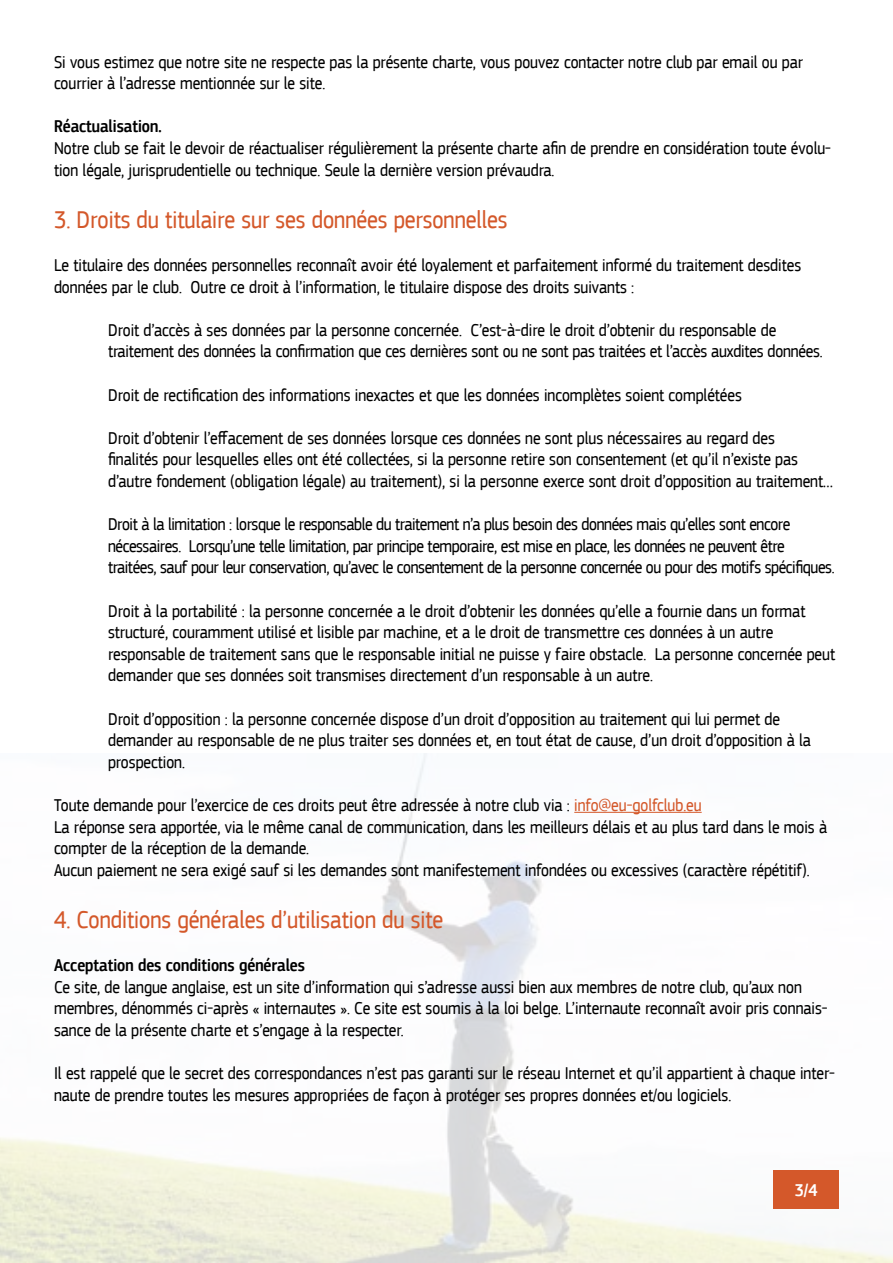
<style>
.page{position:relative;width:893px;height:1263px;background:#fff}
.page>*{position:absolute;margin:0;border:0;box-sizing:border-box;transform-origin:0 0}
.t1{font:25.5px "EC Square Sans Cond Pro";color:#d4582a}
.t2{font:18px/21.6px "EC Square Sans Cond Pro";color:#000}
.t3{font:18px/21.6px "EC Square Sans Cond Pro";letter-spacing:-.02em;color:#000}
.t4{font:500 18px "EC Square Sans Cond Pro";color:#000}
.t5{font:500 18px "EC Square Sans Cond Pro";color:#fff}
.s1{color:#d4582a}
</style>
<div class="page">
<img style="left:0;top:753px;width:893px;height:510px">
<hr style="left:574px;top:812px;width:128px;height:1px;background:#d4582a">
<div style="left:773px;top:1170px;width:66px;height:39px;background:#d4582a"></div>
<p class="t2" style="left:54px;top:51px;width:750px">Si vous estimez que notre site ne respecte pas la présente charte, vous pouvez contacter notre club par email ou par courrier à l’adresse mentionnée sur le site.</p>
<p class="t4" style="left:54px;top:116px;width:109px">Réactualisation.</p>
<p class="t2" style="left:54px;top:137px;width:778px">Notre club se fait le devoir de réactualiser régulièrement la présente charte afin de prendre en considération toute évolu&shy;tion légale, jurisprudentielle ou technique. Seule la dernière version prévaudra.</p>
<h1 class="t1" style="left:54px;top:205px;width:455px">3. Droits du titulaire sur ses données personnelles</h1>
<p class="t2" style="left:54px;top:254px;width:749px">Le titulaire des données personnelles reconnaît avoir été loyalement et parfaitement informé du traitement desdites données par le club. Outre ce droit à l’information, le titulaire dispose des droits suivants :</p>
<p class="t2" style="left:108px;top:319px;width:716px">Droit d’accès à ses données par la personne concernée. C’est-à-dire le droit d’obtenir du responsable de traitement des données la confirmation que ces dernières sont ou ne sont pas traitées et l’accès auxdites données.</p>
<p class="t2" style="left:108px;top:384px;width:635px">Droit de rectification des informations inexactes et que les données incomplètes soient complétées</p>
<p class="t2" style="left:108px;top:427px;width:726px">Droit d’obtenir l’effacement de ses données lorsque ces données ne sont plus nécessaires au regard des<br>finalités pour lesquelles elles ont été collectées, si la personne retire son consentement (et qu’il n’existe pas d’autre fondement (obligation légale) au traitement), si la personne exerce sont droit d’opposition au traitement…</p>
<p class="t3" style="left:108px;top:514px;width:728px">Droit à la limitation : lorsque le responsable du traitement n’a plus besoin des données mais qu’elles sont encore nécessaires. Lorsqu’une telle limitation, par principe temporaire, est mise en place, les données ne peuvent être traitées, sauf pour leur conservation, qu’avec le consentement de la personne concernée ou pour des motifs spécifiques.</p>
<p class="t2" style="left:108px;top:600px;width:729px">Droit à la portabilité : la personne concernée a le droit d’obtenir les données qu’elle a fournie dans un format structuré, couramment utilisé et lisible par machine, et a le droit de transmettre ces données à un autre responsable de traitement sans que le responsable initial ne puisse y faire obstacle. La personne concernée peut demander que ses données soit transmises directement d’un responsable à un autre.</p>
<p class="t2" style="left:108px;top:708px;width:704px">Droit d’opposition : la personne concernée dispose d’un droit d’opposition au traitement qui lui permet de demander au responsable de ne plus traiter ses données et, en tout état de cause, d’un droit d’opposition à la prospection.</p>
<p class="t2" style="left:54px;top:794px;width:775px">Toute demande pour l’exercice de ces droits peut être adressée à notre club via : <span class="s1">info@eu-golfclub.eu<br></span>La réponse sera apportée, via le même canal de communication, dans les meilleurs délais et au plus tard dans le mois à compter de la réception de la demande.<br>Aucun paiement ne sera exigé sauf si les demandes sont manifestement infondées ou excessives (caractère répétitif).</p>
<h1 class="t1" style="left:54px;top:905px;width:391px">4. Conditions générales d’utilisation du site</h1>
<p class="t4" style="left:54px;top:955px;width:252px">Acceptation des conditions générales</p>
<p class="t2" style="left:54px;top:976px;width:775px">Ce site, de langue anglaise, est un site d’information qui s’adresse aussi bien aux membres de notre club, qu’aux non membres, dénommés ci-après « internautes ». Ce site est soumis à la loi belge. L’internaute reconnaît avoir pris connais&shy;sance de la présente charte et s’engage à la respecter.</p>
<p class="t2" style="left:54px;top:1063px;width:782px">Il est rappelé que le secret des correspondances n’est pas garanti sur le réseau Internet et qu’il appartient à chaque inter&shy;naute de prendre toutes les mesures appropriées de façon à protéger ses propres données et/ou logiciels.</p>
<p class="t5" style="left:795px;top:1180px;width:24px">3/4</p>
</div>
